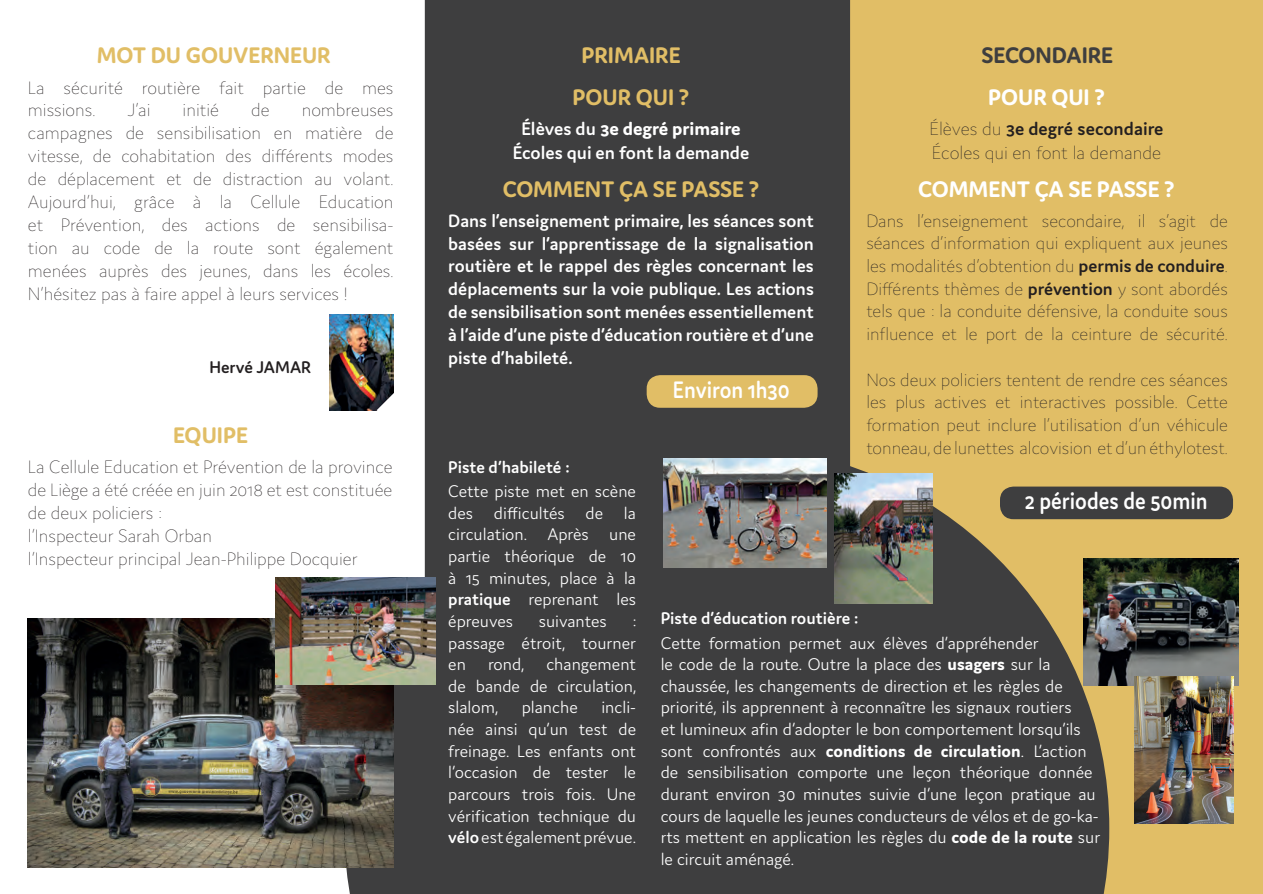
<style>
.page{position:relative;width:1263px;height:894px;background:#fff}
.page>*{position:absolute;margin:0;border:0;box-sizing:border-box;transform-origin:0 0}
.t1{font:600 25.5px "Domus";color:#fff;scale:.88 1}
.t2{font:700 24px "Domus";color:#e1be66}
.t3{font:700 24px "Domus";color:#fff}
.t4{font:700 24px "Domus";color:#3e3e3f}
.t5{font:200 19.5px/23.4px "Domus";color:#231f20}
.t6{font:600 19.5px/23.4px "Domus";color:#fff;text-align:center}
.t7{font:200 19.05px/23px "Domus";color:#231f20}
.t8{font:600 19.05px/23px "Domus";color:#fff;text-align:justify}
.t9{font:200 18.9px/22.6px "Domus";color:#231f20;text-align:justify}
.t10{font:300 18px/21.6px "Domus";color:#fff;text-align:justify}
.t11{font:600 18px "Domus";color:#fff}
.t12{font:600 18px "Domus";color:#231f20}
.s1{font-weight:700}
.s2{font-weight:600}
</style>
<div class="page">
<div style="left:835px;top:0;width:428px;height:893px;background:#e1be66"></div>
<svg style="left:344px;top:445px;width:765px;height:448px;background:#56524b"></svg>
<div style="left:425px;top:0;width:425px;height:603px;background:#3e3e3f"></div>
<div style="left:647px;top:375px;width:170px;height:32px;background:#e1be66;border-radius:14px"></div>
<img style="left:28px;top:618px;width:365px;height:249px">
<img style="left:330px;top:314px;width:63px;height:96px">
<div style="left:1000px;top:486px;width:233px;height:33px;background:#3e3e3f;border-radius:14px"></div>
<img style="left:663px;top:458px;width:163px;height:109px">
<img style="left:275px;top:577px;width:161px;height:107px">
<img style="left:1084px;top:558px;width:154px;height:127px">
<img style="left:1135px;top:676px;width:98px;height:146px">
<img style="left:834px;top:473px;width:99px;height:130px">
<svg style="left:377px;top:392px;width:17px;height:19px"></svg>
<h2 class="t2" style="left:97px;top:42px;width:235px">MOT DU GOUVERNEUR</h2>
<p class="t7" style="left:28px;top:76px;width:367px">La sécurité routière fait partie de mes missions.</p>
<p class="t7" style="left:28px;top:99px;width:367px;text-align:justify;text-indent:274px">nombreuses campagnes de sensibilisation en matière de vitesse, de cohabitation des différents modes de déplacement et de distraction au volant.<br>Aujourd’hui, grâce à la Cellule Education et Prévention, des actions de sensibilisa&shy;tion au code de la route sont également menées auprès des jeunes, dans les écoles.<br>N’hésitez pas à faire appel à leurs services !</p>
<p class="t7" style="left:127px;top:99px;width:25px">J’ai</p>
<p class="t7" style="left:183px;top:99px;width:38px">initié</p>
<p class="t7" style="left:251px;top:99px;width:20px">de</p>
<p class="t12" style="left:209px;top:357px;width:103px">Hervé JAMAR</p>
<h2 class="t2" style="left:173px;top:422px;width:76px">EQUIPE</h2>
<p class="t7" style="left:28px;top:455px;width:366px">La Cellule Education et Prévention de la province de Liège a été créée en juin 2018 et est constituée de deux policiers :<br>l’Inspecteur Sarah Orban<br>l’Inspecteur principal Jean-Philippe Docquier</p>
<h2 class="t2" style="left:581px;top:42px;width:100px">PRIMAIRE</h2>
<h2 class="t4" style="left:981px;top:42px;width:133px">SECONDAIRE</h2>
<h2 class="t2" style="left:573px;top:84px;width:118px">POUR QUI ?</h2>
<h2 class="t3" style="left:988px;top:84px;width:118px">POUR QUI ?</h2>
<p class="t6" style="left:513px;top:117px;width:238px">Élèves du <span class="s1">3e degré primaire<br></span>Écoles qui en font la demande</p>
<p class="t5" style="left:929px;top:117px;width:235px">Élèves du <span class="s2">3e degré secondaire<br></span>Écoles qui en font la demande</p>
<h2 class="t2" style="left:503px;top:175px;width:258px">COMMENT ÇA SE PASSE ?</h2>
<h2 class="t3" style="left:918px;top:175px;width:258px">COMMENT ÇA SE PASSE ?</h2>
<p class="t8" style="left:448px;top:208px;width:367px">Dans l’enseignement primaire, les séances sont basées sur l’apprentissage de la signalisation routière et le rappel des règles concernant les déplacements sur la voie publique. Les actions de sensibilisation sont menées essentiellement à l’aide d’une piste d’éducation routière et d’une piste d’habileté.</p>
<h1 class="t1" style="left:673px;top:375px;width:134px">Environ 1h30</h1>
<p class="t9" style="left:866px;top:209px;width:363px">Dans l’enseignement secondaire, il s’agit de séances d’information qui expliquent aux jeunes les modalités d’obtention du <span class="s2">permis de conduire</span>.<br>Différents thèmes de <span class="s2">prévention</span> y sont abordés tels que : la conduite défensive, la conduite sous influence et le port de la ceinture de sécurité.</p>
<p class="t9" style="left:866px;top:368px;width:363px">Nos deux policiers tentent de rendre ces séances les plus actives et interactives possible. Cette formation peut inclure l’utilisation d’un véhicule tonneau, de lunettes alcovision et d’un éthylotest.</p>
<h1 class="t1" style="left:1025px;top:487px;width:209px">2 périodes de 50min</h1>
<p class="t11" style="left:448px;top:456px;width:123px">Piste d’habileté :</p>
<p class="t10" style="left:448px;top:480px;width:189px">Cette piste met en scène des difficultés de la circulation. Après une partie théorique de 10 à 15 minutes, place à la <span class="s2">pratique</span> reprenant les épreuves</p>
<p class="t11" style="left:661px;top:608px;width:200px">Piste d’éducation routière :</p>
<p class="t10" style="left:661px;top:631px;width:441px;text-align:left">Cette formation permet aux élèves d’appréhender<br>le code de la route. Outre la place des <span class="s1">usagers</span> sur la chaussée, les changements de direction et les règles de priorité, ils apprennent à reconnaître les signaux routiers<br>et lumineux afin d’adopter le bon comportement lorsqu’ils sont confrontés aux <span class="s1">conditions de circulation</span>. L’action de sensibilisation comporte une leçon théorique donnée durant environ 30 minutes suivie d’une leçon pratique au cours de laquelle les jeunes conducteurs de vélos et de go-ka&shy;rts mettent en application les règles du <span class="s1">code de la route</span> sur le circuit aménagé.</p>
<p class="t10" style="left:539px;top:610px;width:70px">suivantes</p>
<p class="t10" style="left:448px;top:610px;width:190px;text-indent:184px">: passage étroit, tourner en rond, changement de bande de circulation, slalom,</p>
<p class="t10" style="left:448px;top:696px;width:189px;text-indent:153px">incli&shy;née ainsi qu’un test de freinage. Les enfants ont l’occasion de tester le parcours trois fois. Une vérification technique du <span class="s2">vélo</span> est également prévue.</p>
<p class="t10" style="left:522px;top:696px;width:58px">planche</p>
</div>
